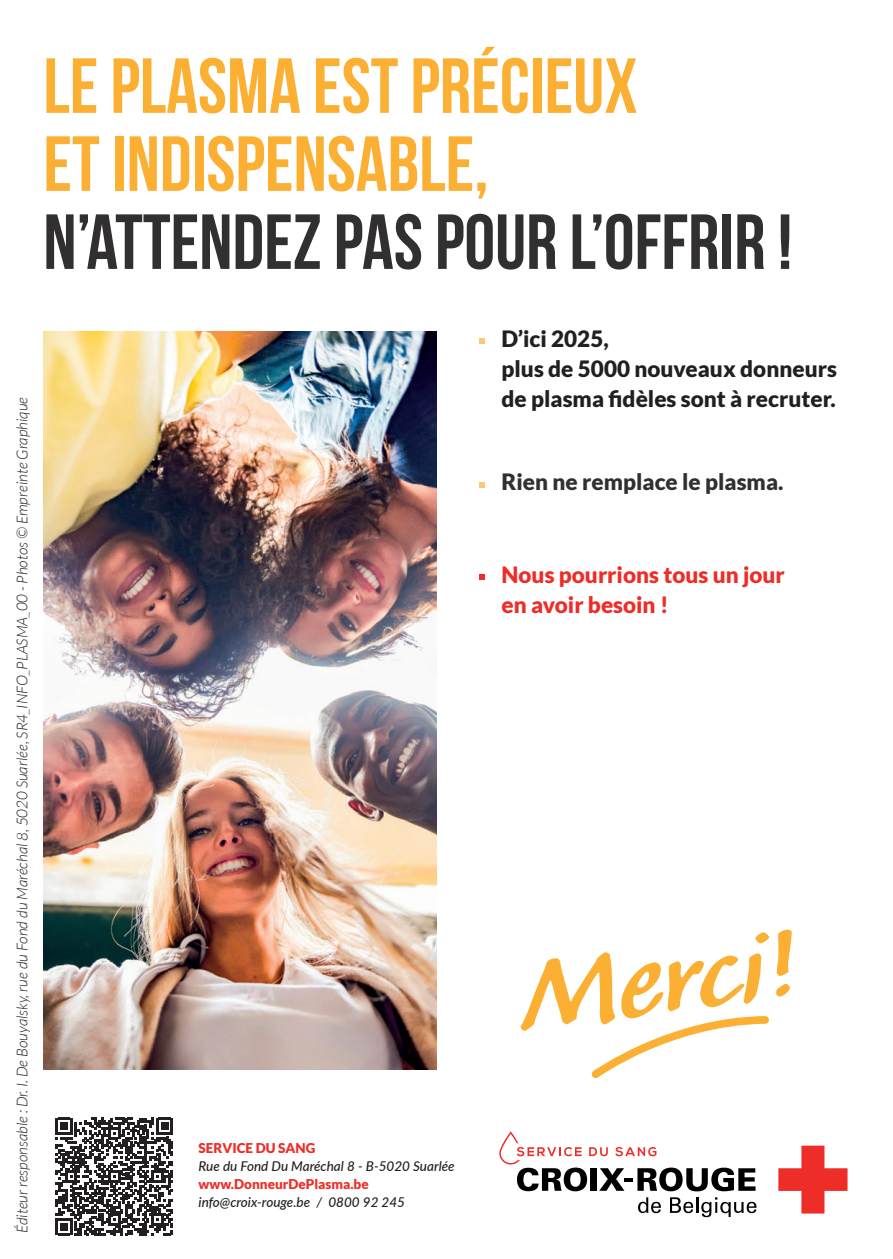
<style>
.page{position:relative;width:893px;height:1259px;background:#fff}
.page>*{position:absolute;margin:0;border:0;box-sizing:border-box;transform-origin:0 0}
.t1{font:700 78px/78px "Bebas Neue";color:#fbb033}
.t2{font:700 78px "Bebas Neue";color:#312f30}
.t3{font:900 22.5px/30px "Lato";color:#231f20}
.t4{font:900 22.5px/30px "Lato";color:#ee2d28}
.t5{font:900 22.5px "Lato";color:#312f30}
.t6{font:italic 300 15px "Lato";color:#231f20}
.t7{font:italic 500 13.5px "Lato";color:#231f20}
.t8{font:900 13.5px "Lato";color:#ee2d28}
</style>
<div class="page">
<svg style="left:778px;top:1145px;width:69px;height:68px"></svg>
<svg style="left:499px;top:1131px;width:256px;height:60px"></svg>
<svg style="left:638px;top:1197px;width:23px;height:16px"></svg>
<svg style="left:670px;top:1197px;width:87px;height:20px"></svg>
<img style="left:43px;top:331px;width:394px;height:739px">
<svg style="left:479px;top:338px;width:6px;height:6px"></svg>
<svg style="left:479px;top:482px;width:6px;height:5px"></svg>
<svg style="left:479px;top:574px;width:6px;height:6px"></svg>
<svg style="left:520px;top:929px;width:272px;height:149px"></svg>
<svg style="left:56px;top:1117px;width:117px;height:118px"></svg>
<h1 class="t1" style="left:43px;top:46px;width:596px">LE PLASMA EST PRÉCIEUX<br>ET INDISPENSABLE,</h1>
<h1 class="t2" style="left:43px;top:199px;width:750px">N’ATTENDEZ PAS POUR L’OFFRIR !</h1>
<p class="t6" style="left:14px;top:1233px;width:838px;rotate:-90deg">Éditeur responsable : Dr. I. De Bouyalsky, rue du Fond du Maréchal 8, 5020 Suarlée, SR4_INFO_PLASMA_00 - Photos © Empreinte Graphique</p>
<h2 class="t3" style="left:502px;top:323px;width:337px">D’ici 2025,<br>plus de 5000 nouveaux donneurs de plasma fidèles sont à recruter.</h2>
<h2 class="t5" style="left:502px;top:469px;width:283px">Rien ne remplace le plasma.</h2>
<h2 class="t4" style="left:502px;top:559px;width:285px">Nous pourrions tous un jour en avoir besoin !</h2>
<p class="t8" style="left:199px;top:1139px;width:118px">SERVICE DU SANG</p>
<p class="t7" style="left:199px;top:1156px;width:258px">Rue du Fond Du Maréchal 8 - B-5020 Suarlée</p>
<p class="t8" style="left:199px;top:1175px;width:172px">www.DonneurDePlasma.be</p>
<p class="t7" style="left:199px;top:1192px;width:208px">info@croix-rouge.be / 0800 92 245</p>
</div>
